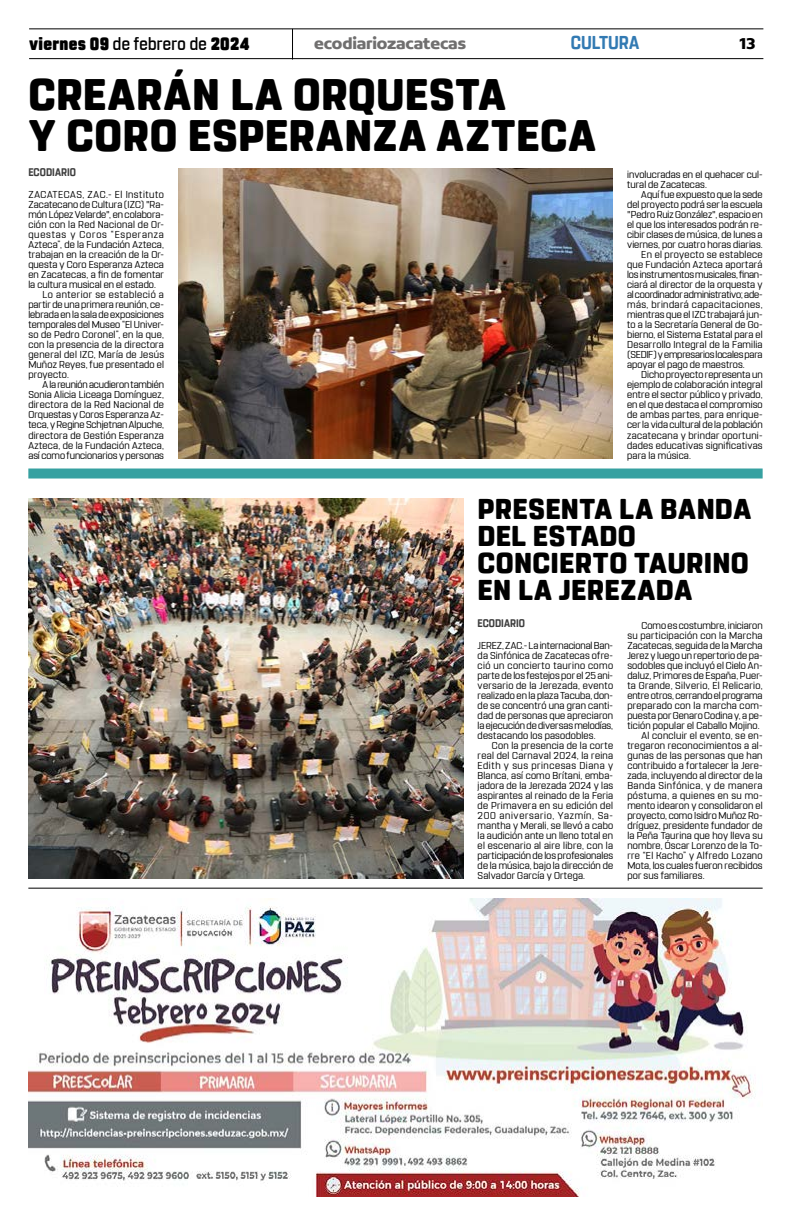
<style>
.page{position:relative;width:791px;height:1225px;background:#fff}
.page>*{position:absolute;margin:0;border:0;box-sizing:border-box;transform-origin:0 0}
.t1{font:800 44px/41px "Rohn Rounded";letter-spacing:.015em;color:#000}
.t2{font:800 28.6px/27px "Rohn Rounded";letter-spacing:.015em;color:#000}
.t3{font:700 18.6px "Rohn Rounded";letter-spacing:-.01em;color:#327ab3;scale:.91 1}
.t4{font:900 17.6px "Rohn Rounded";letter-spacing:.02em;color:#000;scale:.91 1}
.t5{font:700 16.9px "Concord";letter-spacing:-.01em;color:#706f6f}
.t6{font:700 16.9px "Concord";color:#000}
.t7{font:700 11px "Rohn Rounded";letter-spacing:.005em;color:#3d3d3d;scale:.91 1}
.t8{font:10px/10px "Rohn Rounded";letter-spacing:.01em;color:#000;text-align:justify}
.t9{font:10px "Rohn Rounded";letter-spacing:.03em;color:#000}
.t10{font:10px "Rohn Rounded";letter-spacing:-.02em;color:#000}
.t11{font:10px "Rohn Rounded";letter-spacing:-.015em;color:#000}
.t12{font:10px "Rohn Rounded";letter-spacing:.035em;color:#000}
.t13{font:10px "Rohn Rounded";letter-spacing:.04em;color:#000}
.t14{font:10px "Rohn Rounded";letter-spacing:.055em;color:#000}
.t15{font:10px "Rohn Rounded";letter-spacing:.045em;color:#000}
.t16{font:10px "Rohn Rounded";letter-spacing:.08em;color:#000}
.t17{font:10px "Rohn Rounded";letter-spacing:.05em;color:#000}
.s1{font-weight:500}
</style>
<div class="page">
<hr style="left:29px;top:28px;width:734px;height:1px;background:#000">
<hr style="left:29px;top:58px;width:734px;height:1px;background:#000">
<hr style="left:292px;top:29px;width:1px;height:31px;background:#000">
<hr style="left:28px;top:887px;width:735px;height:1px;background:#000">
<div style="left:28px;top:468px;width:735px;height:10px;background:#36a1a1"></div>
<img style="left:28px;top:898px;width:726px;height:298px">
<img style="left:178px;top:168px;width:435px;height:290px">
<img style="left:28px;top:498px;width:435px;height:380px">
<h3 class="t4" style="left:29px;top:33px;width:244px">viernes 09 <span class="s1">de febrero de</span> 2024</h3>
<h3 class="t5" style="left:314px;top:33px;width:153px">ecodiariozacatecas</h3>
<h3 class="t3" style="left:571px;top:32px;width:77px">CULTURA</h3>
<h3 class="t6" style="left:739px;top:33px;width:18px">13</h3>
<h1 class="t1" style="left:28px;top:75px;width:569px">CREARÁN LA ORQUESTA<br>Y CORO ESPERANZA AZTECA</h1>
<p class="t8" style="left:627px;top:170px;width:137px">involucradas en el quehacer cul&shy;tural de Zacatecas.</p>
<p class="t8" style="left:641px;top:190px;width:123px">Aquí fue expuesto que la sede</p>
<p class="t8" style="left:627px;top:200px;width:137px">del proyecto podrá ser la escuela</p>
<p class="t8" style="left:627px;top:210px;width:137px">"Pedro Ruiz González", espacio en</p>
<p class="t8" style="left:627px;top:220px;width:137px">el que los interesados podrán re-</p>
<p class="t8" style="left:627px;top:230px;width:137px">cibir clases de música, de lunes a</p>
<p class="t8" style="left:627px;top:240px;width:137px">viernes, por cuatro horas diarias.</p>
<p class="t9" style="left:641px;top:249px;width:123px">En el proyecto se establece</p>
<p class="t8" style="left:627px;top:260px;width:137px">que Fundación Azteca aportará</p>
<p class="t11" style="left:627px;top:269px;width:137px">los instrumentos musicales, finan-</p>
<p class="t8" style="left:627px;top:280px;width:137px">ciará al director de la orquesta y</p>
<p class="t10" style="left:627px;top:289px;width:137px">al coordinador administrativo; ade-</p>
<p class="t13" style="left:627px;top:299px;width:137px">más, brindará capacitaciones,</p>
<p class="t8" style="left:627px;top:310px;width:137px">mientras que el IZC trabajará jun-</p>
<p class="t8" style="left:627px;top:320px;width:137px">to a la Secretaría General de Go-</p>
<p class="t8" style="left:627px;top:330px;width:137px">bierno, el Sistema Estatal para el</p>
<p class="t8" style="left:627px;top:340px;width:137px">Desarrollo Integral de la Familia</p>
<p class="t10" style="left:627px;top:349px;width:137px">(SEDIF) y empresarios locales para</p>
<p class="t8" style="left:627px;top:360px;width:119px">apoyar el pago de maestros.</p>
<p class="t8" style="left:641px;top:370px;width:123px">Dicho proyecto representa un</p>
<p class="t8" style="left:627px;top:380px;width:137px">ejemplo de colaboración integral</p>
<p class="t8" style="left:627px;top:390px;width:137px">entre el sector público y privado,</p>
<p class="t8" style="left:627px;top:400px;width:137px">en el que destaca el compromiso</p>
<p class="t8" style="left:627px;top:410px;width:137px">de ambas partes, para enrique-</p>
<p class="t8" style="left:627px;top:420px;width:137px">cer la vida cultural de la población</p>
<p class="t8" style="left:627px;top:430px;width:137px">zacatecana y brindar oportuni-</p>
<p class="t8" style="left:627px;top:440px;width:137px">dades educativas significativas</p>
<p class="t8" style="left:627px;top:450px;width:65px">para la música.</p>
<h2 class="t2" style="left:477px;top:496px;width:275px">PRESENTA LA BANDA<br>DEL ESTADO<br>CONCIERTO TAURINO<br>EN LA JEREZADA</h2>
<p class="t7" style="left:28px;top:166px;width:54px">ECODIARIO</p>
<p class="t14" style="left:28px;top:189px;width:137px">ZACATECAS, ZAC.- El Instituto</p>
<p class="t8" style="left:28px;top:200px;width:137px">Zacatecano de Cultura (IZC) "Ra-</p>
<p class="t8" style="left:28px;top:210px;width:137px">món López Velarde", en colabora-</p>
<p class="t9" style="left:28px;top:219px;width:137px">ción con la Red Nacional de Or-</p>
<p class="t16" style="left:28px;top:229px;width:137px">questas y Coros “Esperanza</p>
<p class="t8" style="left:28px;top:240px;width:137px">Azteca”, de la Fundación Azteca,</p>
<p class="t8" style="left:28px;top:250px;width:137px">trabajan en la creación de la Or-</p>
<p class="t8" style="left:28px;top:260px;width:137px">questa y Coro Esperanza Azteca</p>
<p class="t8" style="left:28px;top:270px;width:137px">en Zacatecas, a fin de fomentar</p>
<p class="t8" style="left:28px;top:280px;width:129px">la cultura musical en el estado.</p>
<p class="t17" style="left:43px;top:289px;width:123px">Lo anterior se estableció a</p>
<p class="t8" style="left:28px;top:300px;width:137px">partir de una primera reunión, ce-</p>
<p class="t8" style="left:28px;top:310px;width:137px">lebrada en la sala de exposiciones</p>
<p class="t8" style="left:28px;top:320px;width:137px">temporales del Museo “El Univer-</p>
<p class="t8" style="left:28px;top:330px;width:137px">so de Pedro Coronel”, en la que,</p>
<p class="t8" style="left:28px;top:340px;width:137px">con la presencia de la directora</p>
<p class="t9" style="left:28px;top:349px;width:137px">general del IZC, María de Jesús</p>
<p class="t8" style="left:28px;top:360px;width:137px">Muñoz Reyes, fue presentado el</p>
<p class="t8" style="left:28px;top:370px;width:42px">proyecto.</p>
<p class="t11" style="left:43px;top:379px;width:123px">A la reunión acudieron también</p>
<p class="t8" style="left:28px;top:390px;width:137px">Sonia Alicia Liceaga Domínguez,</p>
<p class="t9" style="left:28px;top:399px;width:137px">directora de la Red Nacional de</p>
<p class="t8" style="left:28px;top:410px;width:137px">Orquestas y Coros Esperanza Az-</p>
<p class="t8" style="left:28px;top:420px;width:137px">teca, y Regine Schjetnan Alpuche,</p>
<p class="t8" style="left:28px;top:430px;width:137px">directora de Gestión Esperanza</p>
<p class="t8" style="left:28px;top:440px;width:137px">Azteca, de la Fundación Azteca,</p>
<p class="t8" style="left:28px;top:450px;width:137px">así como funcionarios y personas</p>
<p class="t7" style="left:477px;top:616px;width:54px">ECODIARIO</p>
<p class="t8" style="left:641px;top:620px;width:123px">Como es costumbre, iniciaron</p>
<p class="t9" style="left:627px;top:629px;width:137px">su participación con la Marcha</p>
<p class="t8" style="left:627px;top:640px;width:137px">Zacatecas, seguida de la Marcha</p>
<p class="t8" style="left:627px;top:650px;width:137px">Jerez y luego un repertorio de pa-</p>
<p class="t8" style="left:627px;top:660px;width:137px">sodobles que incluyó el Cielo An-</p>
<p class="t8" style="left:627px;top:670px;width:137px">daluz, Primores de España, Puer-</p>
<p class="t9" style="left:627px;top:679px;width:137px">ta Grande, Silverio, El Relicario,</p>
<p class="t8" style="left:627px;top:690px;width:137px">entre otros, cerrando el programa</p>
<p class="t8" style="left:627px;top:700px;width:137px">preparado con la marcha com-</p>
<p class="t8" style="left:627px;top:710px;width:137px">puesta por Genaro Codina y, a pe-</p>
<p class="t8" style="left:627px;top:720px;width:134px">tición popular el Caballo Mojino.</p>
<p class="t9" style="left:641px;top:729px;width:123px">Al concluir el evento, se en-</p>
<p class="t8" style="left:627px;top:740px;width:137px">tregaron reconocimientos a al-</p>
<p class="t8" style="left:627px;top:750px;width:137px">gunas de las personas que han</p>
<p class="t8" style="left:627px;top:760px;width:137px">contribuido a fortalecer la Jere-</p>
<p class="t8" style="left:627px;top:770px;width:137px">zada, incluyendo al director de la</p>
<p class="t15" style="left:627px;top:779px;width:137px">Banda Sinfónica, y de manera</p>
<p class="t12" style="left:627px;top:789px;width:137px">póstuma, a quienes en su mo-</p>
<p class="t8" style="left:627px;top:800px;width:137px">mento idearon y consolidaron el</p>
<p class="t8" style="left:627px;top:810px;width:137px">proyecto, como Isidro Muñoz Ro-</p>
<p class="t8" style="left:627px;top:820px;width:137px">dríguez, presidente fundador de</p>
<p class="t8" style="left:627px;top:830px;width:137px">la Peña Taurina que hoy lleva su</p>
<p class="t8" style="left:627px;top:840px;width:137px">nombre, Óscar Lorenzo de la To-</p>
<p class="t12" style="left:627px;top:849px;width:137px">rre “El Kacho” y Alfredo Lozano</p>
<p class="t8" style="left:627px;top:860px;width:137px">Mota, los cuales fueron recibidos</p>
<p class="t8" style="left:627px;top:870px;width:79px">por sus familiares.</p>
<p class="t8" style="left:478px;top:640px;width:137px">JEREZ, ZAC.- La internacional Ban&shy;da Sinfónica de Zacatecas ofre&shy;ció un concierto taurino como parte de los festejos por el 25 ani&shy;versario de la Jerezada, evento realizado en la plaza Tacuba, don&shy;de se concentró una gran canti&shy;dad de personas que apreciaron la ejecución de diversas melodías, destacando los pasodobles.</p>
<p class="t8" style="left:478px;top:740px;width:137px;text-indent:14px">Con la presencia de la corte real del Carnaval 2024, la reina Edith y sus princesas Diana y Blanca, así como Brítani, emba&shy;jadora de la Jerezada 2024 y las aspirantes al reinado de la Feria de Primavera en su edición del 200 aniversario, Yazmín, Sa&shy;mantha y Merali, se llevó a cabo la audición ante un lleno total en el escenario al aire libre, con la participación de los profesionales de la música, bajo la dirección de Salvador García y Ortega.</p>
</div>
